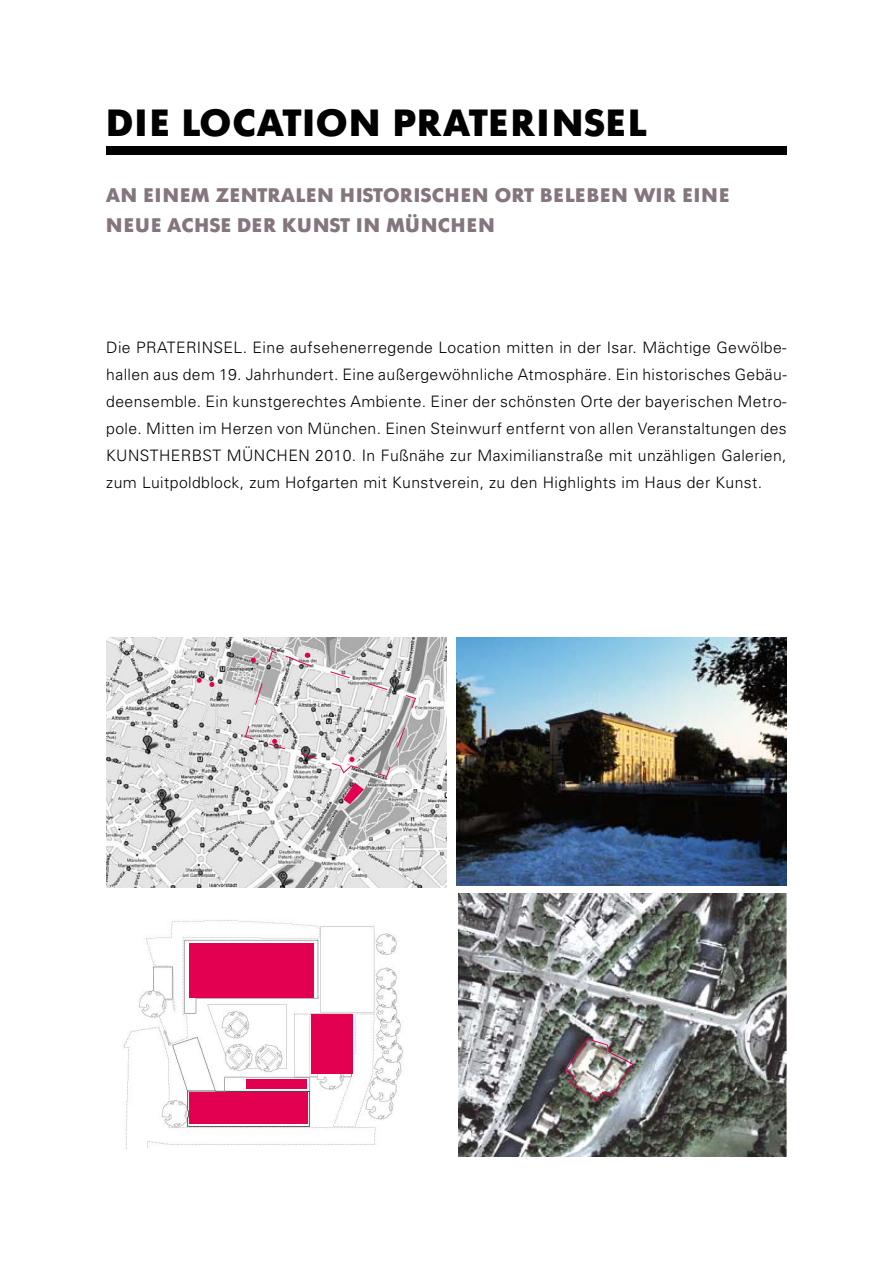
<style>
.page{position:relative;width:893px;height:1263px;background:#fff}
.page>*{position:absolute;margin:0;border:0;box-sizing:border-box;transform-origin:0 0}
.t1{font:700 37.5px "Futura BQ";letter-spacing:.05em;color:#000}
.t2{font:700 19.5px/30px "Futura BQ";letter-spacing:.065em;color:#84757e}
.t3{font:300 15.75px/27px "Univers";letter-spacing:.025em;color:#000;text-align:justify}
</style>
<div class="page">
<div style="left:106px;top:146px;width:681px;height:9px;background:#000"></div>
<img style="left:458px;top:894px;width:329px;height:263px">
<img style="left:565px;top:1038px;width:69px;height:64px">
<img style="left:106px;top:638px;width:340px;height:250px">
<svg style="left:343px;top:783px;width:21px;height:21px"></svg>
<svg style="left:209px;top:682px;width:5px;height:5px"></svg>
<svg style="left:197px;top:678px;width:5px;height:5px"></svg>
<svg style="left:245px;top:650px;width:171px;height:127px;background:#ccc8ca"></svg>
<img style="left:123px;top:920px;width:280px;height:230px">
<div style="left:189px;top:943px;width:124px;height:54px;background:#e30050"></div>
<div style="left:246px;top:1079px;width:61px;height:10px;background:#e30050"></div>
<div style="left:311px;top:1014px;width:41px;height:60px;background:#e30050"></div>
<div style="left:189px;top:1092px;width:118px;height:32px;background:#e30050"></div>
<img style="left:456px;top:638px;width:331px;height:247px">
<h1 class="t1" style="left:106px;top:100px;width:335px">DIE LOCATION PRAT</h1>
<h1 class="t1" style="left:489px;top:100px;width:160px">ERINSEL</h1>
<p class="t2" style="left:106px;top:181px;width:166px">AN EINEM ZENTRA</p>
<p class="t2" style="left:296px;top:181px;width:92px">LEN HISTOR</p>
<p class="t2" style="left:106px;top:181px;width:624px;text-indent:307px">ISCHEN ORT BELEBEN WIR EINE<br>NEUE ACHSE DER KUNST IN MÜNCHEN</p>
<p class="t3" style="left:106px;top:333px;width:682px">Die PRATERINSEL. Eine aufsehenerregende Location mitten in der Isar. Mächtige Gewölbe&shy;hallen aus dem 19. Jahrhundert. Eine außergewöhnliche Atmosphäre. Ein historisches Gebäu&shy;deensemble. Ein kunstgerechtes Ambiente. Einer der schönsten Orte der bayerischen Metro&shy;pole. Mitten im Herzen von München. Einen Steinwurf entfernt von allen Veranstaltungen des KUNSTHERBST MÜNCHEN 2010. In Fußnähe zur Maximilianstraße mit unzähligen Galerien, zum Luitpoldblock, zum Hofgarten mit Kunstverein, zu den Highlights im Haus der Kunst.</p>
</div>
